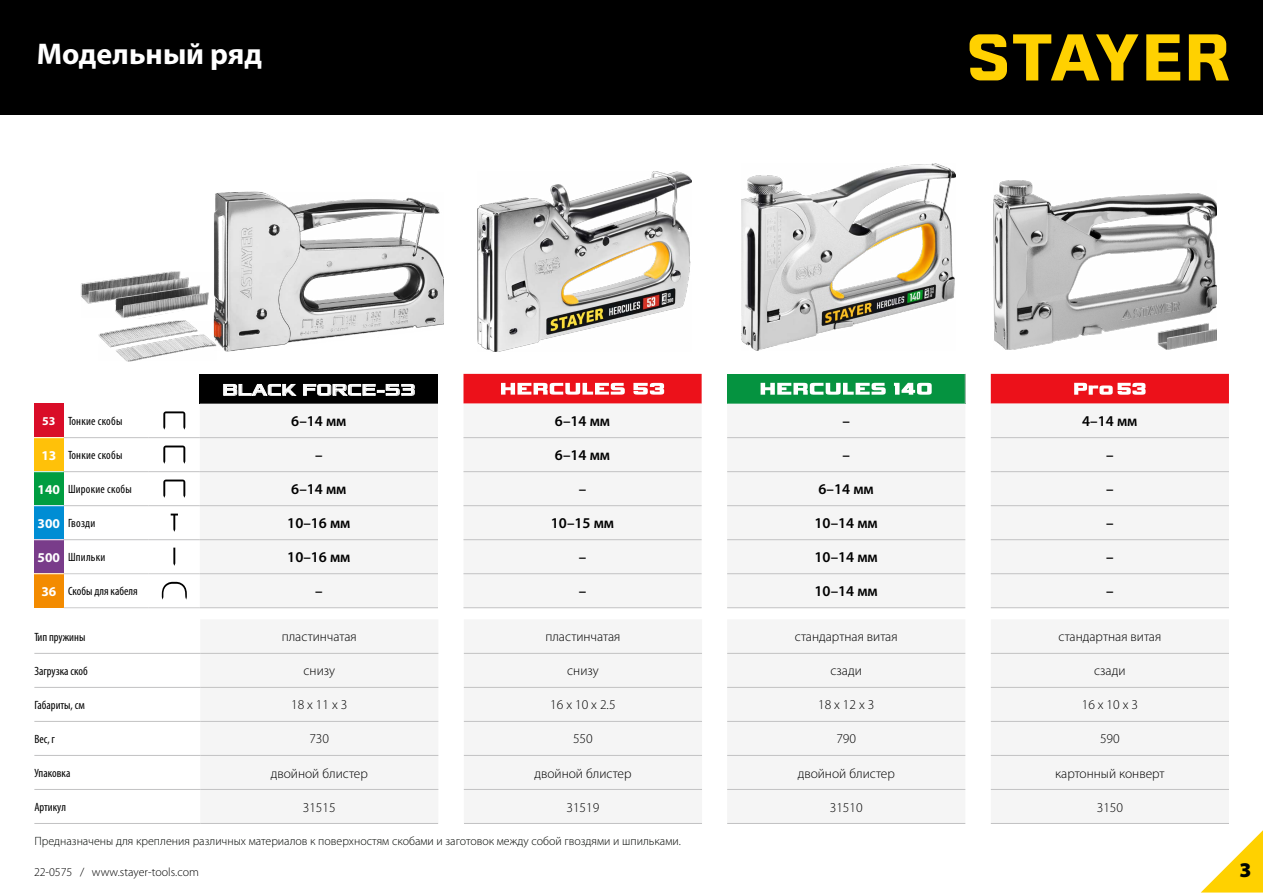
<style>
.page{position:relative;width:1263px;height:893px;background:#fff}
.page>*{position:absolute;margin:0;border:0;box-sizing:border-box;transform-origin:0 0}
.t1{font:700 30px "Myriad Pro";color:#fff}
.t2{font:900 21px "Myriad Pro";color:#000602}
.t3{font:700 16.5px "Xolonium";color:#fff}
.t4{font:600 15px "Myriad Pro";color:#000}
.t5{font:300 13.5px "Myriad Pro";color:#000}
.t6{font:300 13.5px "Myriad Pro";color:#000}
.t7{font:condensed 12px "Myriad Pro";letter-spacing:.005em;color:#000}
.t8{font:300 12px "Myriad Pro";color:#000500}
.t9{font:300 12px "Myriad Pro";letter-spacing:.005em;color:#000}
.s1{font-weight:700;font-stretch:normal;color:#fff}
.s2{font-weight:700;font-stretch:normal;font-size:13.5px;color:#fff}
</style>
<div class="page">
<svg style="left:1201px;top:830px;width:62px;height:62px"></svg>
<div style="left:200px;top:652px;width:238px;height:171px;background:#f5f5f5"></div>
<div style="left:464px;top:652px;width:238px;height:171px;background:#f5f5f5"></div>
<div style="left:727px;top:652px;width:238px;height:171px;background:#f5f5f5"></div>
<div style="left:991px;top:652px;width:238px;height:171px;background:#f5f5f5"></div>
<hr style="left:200px;top:653px;width:238px;height:1px;background:#c2c2c3">
<hr style="left:464px;top:653px;width:238px;height:1px;background:#c2c2c3">
<hr style="left:727px;top:653px;width:238px;height:1px;background:#c2c2c3">
<hr style="left:991px;top:653px;width:238px;height:1px;background:#c2c2c3">
<hr style="left:200px;top:687px;width:238px;height:1px;background:#c2c2c3">
<hr style="left:464px;top:687px;width:238px;height:1px;background:#c2c2c3">
<hr style="left:727px;top:687px;width:238px;height:1px;background:#c2c2c3">
<hr style="left:991px;top:687px;width:238px;height:1px;background:#c2c2c3">
<hr style="left:200px;top:721px;width:238px;height:1px;background:#c2c2c3">
<hr style="left:464px;top:721px;width:238px;height:1px;background:#c2c2c3">
<hr style="left:727px;top:721px;width:238px;height:1px;background:#c2c2c3">
<hr style="left:991px;top:721px;width:238px;height:1px;background:#c2c2c3">
<hr style="left:200px;top:755px;width:238px;height:1px;background:#c2c2c3">
<hr style="left:464px;top:755px;width:238px;height:1px;background:#c2c2c3">
<hr style="left:727px;top:755px;width:238px;height:1px;background:#c2c2c3">
<hr style="left:991px;top:755px;width:238px;height:1px;background:#c2c2c3">
<hr style="left:200px;top:789px;width:238px;height:1px;background:#c2c2c3">
<hr style="left:464px;top:789px;width:238px;height:1px;background:#c2c2c3">
<hr style="left:727px;top:789px;width:238px;height:1px;background:#c2c2c3">
<hr style="left:991px;top:789px;width:238px;height:1px;background:#c2c2c3">
<hr style="left:200px;top:823px;width:238px;height:1px;background:#c2c2c3">
<hr style="left:464px;top:823px;width:238px;height:1px;background:#c2c2c3">
<hr style="left:727px;top:823px;width:238px;height:1px;background:#c2c2c3">
<hr style="left:991px;top:823px;width:238px;height:1px;background:#c2c2c3">
<hr style="left:34px;top:823px;width:166px;height:1px;background:#c2c2c3">
<hr style="left:34px;top:755px;width:166px;height:1px;background:#c2c2c3">
<hr style="left:34px;top:789px;width:166px;height:1px;background:#c2c2c3">
<hr style="left:34px;top:653px;width:166px;height:1px;background:#c2c2c3">
<hr style="left:34px;top:687px;width:166px;height:1px;background:#c2c2c3">
<hr style="left:34px;top:721px;width:166px;height:1px;background:#c2c2c3">
<div style="left:0;top:0;width:1263px;height:115px;background:#000"></div>
<div style="left:200px;top:374px;width:238px;height:30px;background:#000"></div>
<div style="left:34px;top:404px;width:30px;height:34px;background:#d90d28"></div>
<div style="left:200px;top:438px;width:238px;height:137px;background:#f5f5f5"></div>
<div style="left:34px;top:438px;width:30px;height:34px;background:#ffc109"></div>
<div style="left:34px;top:472px;width:30px;height:34px;background:#009d41"></div>
<div style="left:34px;top:506px;width:30px;height:34px;background:#008dd4"></div>
<div style="left:34px;top:540px;width:30px;height:34px;background:#793c8a"></div>
<div style="left:34px;top:574px;width:30px;height:34px;background:#f38b00"></div>
<hr style="left:64px;top:471px;width:85px;height:1px;background:#c2c2c3">
<hr style="left:149px;top:471px;width:51px;height:1px;background:#c2c2c3">
<hr style="left:200px;top:471px;width:238px;height:1px;background:#c2c2c3">
<hr style="left:200px;top:505px;width:238px;height:1px;background:#c2c2c3">
<hr style="left:200px;top:539px;width:238px;height:1px;background:#c2c2c3">
<hr style="left:200px;top:573px;width:238px;height:1px;background:#c2c2c3">
<hr style="left:200px;top:607px;width:238px;height:1px;background:#c2c2c3">
<hr style="left:64px;top:505px;width:85px;height:1px;background:#c2c2c3">
<hr style="left:149px;top:505px;width:51px;height:1px;background:#c2c2c3">
<hr style="left:64px;top:437px;width:85px;height:1px;background:#c2c2c3">
<hr style="left:149px;top:437px;width:51px;height:1px;background:#c2c2c3">
<hr style="left:200px;top:437px;width:238px;height:1px;background:#c2c2c3">
<hr style="left:64px;top:539px;width:85px;height:1px;background:#c2c2c3">
<hr style="left:149px;top:539px;width:51px;height:1px;background:#c2c2c3">
<hr style="left:64px;top:573px;width:85px;height:1px;background:#cbcbcc">
<hr style="left:149px;top:573px;width:51px;height:1px;background:#cbcbcc">
<hr style="left:64px;top:607px;width:85px;height:1px;background:#cbcbcc">
<hr style="left:149px;top:607px;width:51px;height:1px;background:#cbcbcc">
<hr style="left:34px;top:437px;width:30px;height:1px;background:#fff">
<hr style="left:34px;top:471px;width:30px;height:1px;background:#fff">
<hr style="left:34px;top:505px;width:30px;height:1px;background:#fff">
<hr style="left:34px;top:539px;width:30px;height:1px;background:#fff">
<hr style="left:34px;top:573px;width:30px;height:1px;background:#fff">
<svg style="left:223px;top:384px;width:74px;height:12px"></svg>
<svg style="left:303px;top:384px;width:112px;height:12px"></svg>
<svg style="left:463px;top:374px;width:766px;height:234px"></svg>
<svg style="left:163px;top:411px;width:22px;height:19px"></svg>
<svg style="left:163px;top:446px;width:22px;height:18px"></svg>
<svg style="left:163px;top:480px;width:22px;height:18px"></svg>
<svg style="left:171px;top:514px;width:7px;height:18px"></svg>
<svg style="left:173px;top:548px;width:2px;height:18px"></svg>
<svg style="left:162px;top:582px;width:25px;height:18px"></svg>
<img style="left:477px;top:172px;width:214px;height:179px">
<img style="left:741px;top:163px;width:214px;height:187px">
<img style="left:994px;top:181px;width:223px;height:169px">
<img style="left:214px;top:192px;width:230px;height:160px">
<img style="left:81px;top:271px;width:164px;height:47px">
<img style="left:98px;top:320px;width:119px;height:42px">
<svg style="left:969px;top:34px;width:260px;height:46px"></svg>
<h1 class="t1" style="left:37px;top:35px;width:227px">Модельный ряд</h1>
<p class="t3" style="left:223px;top:381px;width:194px">BLACK FORCE-53</p>
<p class="t7" style="left:42px;top:414px;width:82px"><span class="s1">53</span> Тонкие скобы</p>
<p class="t4" style="left:291px;top:412px;width:57px">6–14 мм</p>
<p class="t4" style="left:555px;top:412px;width:57px">6–14 мм</p>
<p class="t4" style="left:842px;top:412px;width:9px">–</p>
<p class="t4" style="left:1082px;top:412px;width:57px">4–14 мм</p>
<p class="t7" style="left:41px;top:448px;width:82px"><span class="s2">13</span> Тонкие скобы</p>
<p class="t4" style="left:315px;top:446px;width:9px">–</p>
<p class="t4" style="left:555px;top:446px;width:57px">6–14 мм</p>
<p class="t4" style="left:842px;top:446px;width:9px">–</p>
<p class="t4" style="left:1106px;top:446px;width:9px">–</p>
<p class="t7" style="left:38px;top:482px;width:96px"><span class="s2">140</span> Широкие скобы</p>
<p class="t4" style="left:291px;top:480px;width:57px">6–14 мм</p>
<p class="t4" style="left:579px;top:480px;width:9px">–</p>
<p class="t4" style="left:819px;top:480px;width:57px">6–14 мм</p>
<p class="t4" style="left:1106px;top:480px;width:9px">–</p>
<p class="t7" style="left:38px;top:516px;width:59px"><span class="s2">300</span> Гвозди</p>
<p class="t4" style="left:287px;top:514px;width:65px">10–16 мм</p>
<p class="t4" style="left:551px;top:514px;width:65px">10–15 мм</p>
<p class="t4" style="left:815px;top:514px;width:65px">10–14 мм</p>
<p class="t4" style="left:1106px;top:514px;width:9px">–</p>
<p class="t7" style="left:38px;top:550px;width:69px"><span class="s2">500</span> Шпильки</p>
<p class="t4" style="left:287px;top:548px;width:65px">10–16 мм</p>
<p class="t4" style="left:579px;top:548px;width:9px">–</p>
<p class="t4" style="left:814px;top:548px;width:65px">10–14 мм</p>
<p class="t4" style="left:1106px;top:548px;width:9px">–</p>
<p class="t7" style="left:41px;top:584px;width:98px"><span class="s2">36</span> Скобы для кабеля</p>
<p class="t4" style="left:315px;top:582px;width:9px">–</p>
<p class="t4" style="left:579px;top:582px;width:9px">–</p>
<p class="t4" style="left:814px;top:582px;width:65px">10–14 мм</p>
<p class="t4" style="left:1106px;top:582px;width:9px">–</p>
<p class="t7" style="left:34px;top:630px;width:52px">Тип пружины</p>
<p class="t5" style="left:282px;top:629px;width:77px">пластинчатая</p>
<p class="t5" style="left:545px;top:629px;width:77px">пластинчатая</p>
<p class="t5" style="left:795px;top:629px;width:104px">стандартная витая</p>
<p class="t5" style="left:1058px;top:629px;width:104px">стандартная витая</p>
<p class="t7" style="left:34px;top:664px;width:55px">Загрузка скоб</p>
<p class="t5" style="left:304px;top:663px;width:33px">снизу</p>
<p class="t5" style="left:567px;top:663px;width:33px">снизу</p>
<p class="t5" style="left:830px;top:663px;width:33px">cзади</p>
<p class="t5" style="left:1094px;top:663px;width:33px">cзади</p>
<p class="t7" style="left:34px;top:698px;width:52px">Габариты, см</p>
<p class="t5" style="left:291px;top:697px;width:58px">18 х 11 х 3</p>
<p class="t5" style="left:550px;top:697px;width:67px">16 х 10 х 2.5</p>
<p class="t5" style="left:818px;top:697px;width:58px">18 х 12 х 3</p>
<p class="t5" style="left:1082px;top:697px;width:58px">16 х 10 х 3</p>
<p class="t7" style="left:34px;top:732px;width:22px">Вес, г</p>
<p class="t5" style="left:309px;top:731px;width:21px">730</p>
<p class="t5" style="left:573px;top:731px;width:21px">550</p>
<p class="t5" style="left:836px;top:731px;width:21px">790</p>
<p class="t5" style="left:1100px;top:731px;width:21px">590</p>
<p class="t7" style="left:34px;top:766px;width:38px">Упаковка</p>
<p class="t5" style="left:271px;top:765px;width:99px">двойной блистер</p>
<p class="t5" style="left:534px;top:765px;width:99px">двойной блистер</p>
<p class="t5" style="left:798px;top:765px;width:99px">двойной блистер</p>
<p class="t5" style="left:1055px;top:765px;width:111px">картонный конверт</p>
<p class="t7" style="left:34px;top:800px;width:33px">Артикул</p>
<p class="t6" style="left:303px;top:799px;width:34px">31515</p>
<p class="t6" style="left:566px;top:799px;width:34px">31519</p>
<p class="t6" style="left:830px;top:799px;width:34px">31510</p>
<p class="t6" style="left:1097px;top:799px;width:28px">3150</p>
<p class="t8" style="left:34px;top:833px;width:648px">Предназначены для крепления различных материалов к поверхностям скобами и заготовок между собой гвоздями и шпильками.</p>
<p class="t9" style="left:34px;top:864px;width:166px">22-0575 / www.stayer-tools.com</p>
<h2 class="t2" style="left:1239px;top:856px;width:14px">3</h2>
</div>
